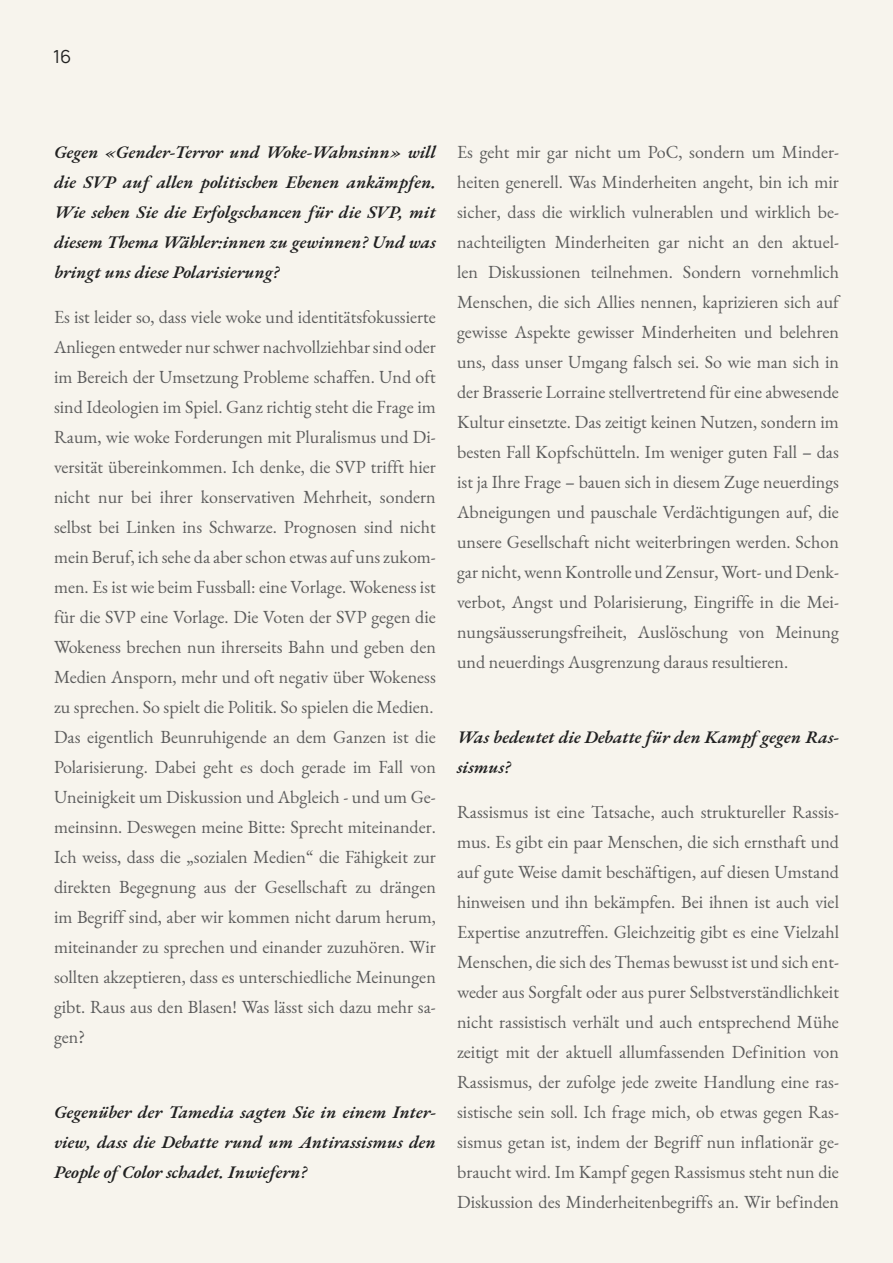
<style>
.page{position:relative;width:893px;height:1263px;background:#f7f4ed}
.page>*{position:absolute;margin:0;border:0;box-sizing:border-box;transform-origin:0 0}
.t1{font:18px/30px "EB Garamond";color:#5c5c5c;text-align:justify}
.t2{font:italic 600 18px/30px "EB Garamond";color:#212121;text-align:justify}
.t3{font:200 18px "Manrope";color:#212121}
</style>
<div class="page">
<p class="t3" style="left:53px;top:44px;width:20px">16</p>
<p class="t2" style="left:54px;top:137px;width:383px">Gegen «Gender-Terror und Woke-Wahnsinn» will die SVP auf allen politischen Ebenen ankämpfen.<br>Wie sehen Sie die Erfolgschancen für die SVP, mit diesem Thema Wähler:innen zu gewinnen? Und was bringt uns diese Polarisierung?</p>
<p class="t1" style="left:54px;top:302px;width:383px;text-align:left">Es ist leider so, dass viele woke und identitätsfokussierte Anliegen entweder nur schwer nachvollziehbar sind oder im Bereich der Umsetzung Probleme schaffen. Und oft sind Ideologien im Spiel. Ganz richtig steht die Frage im Raum, wie woke Forderungen mit Pluralismus und Di&shy;versität übereinkommen. Ich denke, die SVP trifft hier nicht nur bei ihrer konservativen Mehrheit, sondern selbst bei Linken ins Schwarze. Prognosen sind nicht mein Beruf, ich sehe da aber schon etwas auf uns zukom&shy;men. Es ist wie beim Fussball: eine Vorlage. Wokeness ist für die SVP eine Vorlage. Die Voten der SVP gegen die Wokeness brechen nun ihrerseits Bahn und geben den Medien Ansporn, mehr und oft negativ über Wokeness zu sprechen. So spielt die Politik. So spielen die Medien.<br>Das eigentlich Beunruhigende an dem Ganzen ist die Polarisierung. Dabei geht es doch gerade im Fall von Uneinigkeit um Diskussion und Abgleich - und um Ge&shy;meinsinn. Deswegen meine Bitte: Sprecht miteinander.<br>Ich weiss, dass die „sozialen Medien“ die Fähigkeit zur direkten Begegnung aus der Gesellschaft zu drängen im Begriff sind, aber wir kommen nicht darum herum, miteinander zu sprechen und einander zuzuhören. Wir sollten akzeptieren, dass es unterschiedliche Meinungen gibt. Raus aus den Blasen! Was lässt sich dazu mehr sa&shy;gen?</p>
<p class="t2" style="left:54px;top:1097px;width:383px">Gegenüber der Tamedia sagten Sie in einem Inter&shy;view, dass die Debatte rund um Antirassismus den People of Color schadet. Inwiefern?</p>
<p class="t1" style="left:457px;top:137px;width:383px">Es geht mir gar nicht um PoC, sondern um Minder&shy;heiten generell. Was Minderheiten angeht, bin ich mir sicher, dass die wirklich vulnerablen und wirklich be&shy;nachteiligten Minderheiten gar nicht an den aktuel&shy;len Diskussionen teilnehmen. Sondern vornehmlich Menschen, die sich Allies nennen, kaprizieren sich auf gewisse Aspekte gewisser Minderheiten und belehren uns, dass unser Umgang falsch sei. So wie man sich in der Brasserie Lorraine stellvertretend für eine abwesende Kultur einsetzte. Das zeitigt keinen Nutzen, sondern im besten Fall Kopfschütteln. Im weniger guten Fall – das ist ja Ihre Frage – bauen sich in diesem Zuge neuerdings Abneigungen und pauschale Verdächtigungen auf, die unsere Gesellschaft nicht weiterbringen werden. Schon gar nicht, wenn Kontrolle und Zensur, Wort- und Denk&shy;verbot, Angst und Polarisierung, Eingriffe in die Mei&shy;nungsäusserungsfreiheit, Auslöschung von Meinung und neuerdings Ausgrenzung daraus resultieren.</p>
<p class="t2" style="left:457px;top:722px;width:383px">Was bedeutet die Debatte für den Kampf gegen Ras&shy;sismus?</p>
<p class="t1" style="left:457px;top:797px;width:383px">Rassismus ist eine Tatsache, auch struktureller Rassis&shy;mus. Es gibt ein paar Menschen, die sich ernsthaft und auf gute Weise damit beschäftigen, auf diesen Umstand hinweisen und ihn bekämpfen. Bei ihnen ist auch viel Expertise anzutreffen. Gleichzeitig gibt es eine Vielzahl Menschen, die sich des Themas bewusst ist und sich ent&shy;weder aus Sorgfalt oder aus purer Selbstverständlichkeit nicht rassistisch verhält und auch entsprechend Mühe zeitigt mit der aktuell allumfassenden Definition von Rassismus, der zufolge jede zweite Handlung eine ras&shy;sistische sein soll. Ich frage mich, ob etwas gegen Ras&shy;sismus getan ist, indem der Begriff nun inflationär ge&shy;braucht wird. Im Kampf gegen Rassismus steht nun die Diskussion des Minderheitenbegriffs an. Wir befinden</p>
</div>
